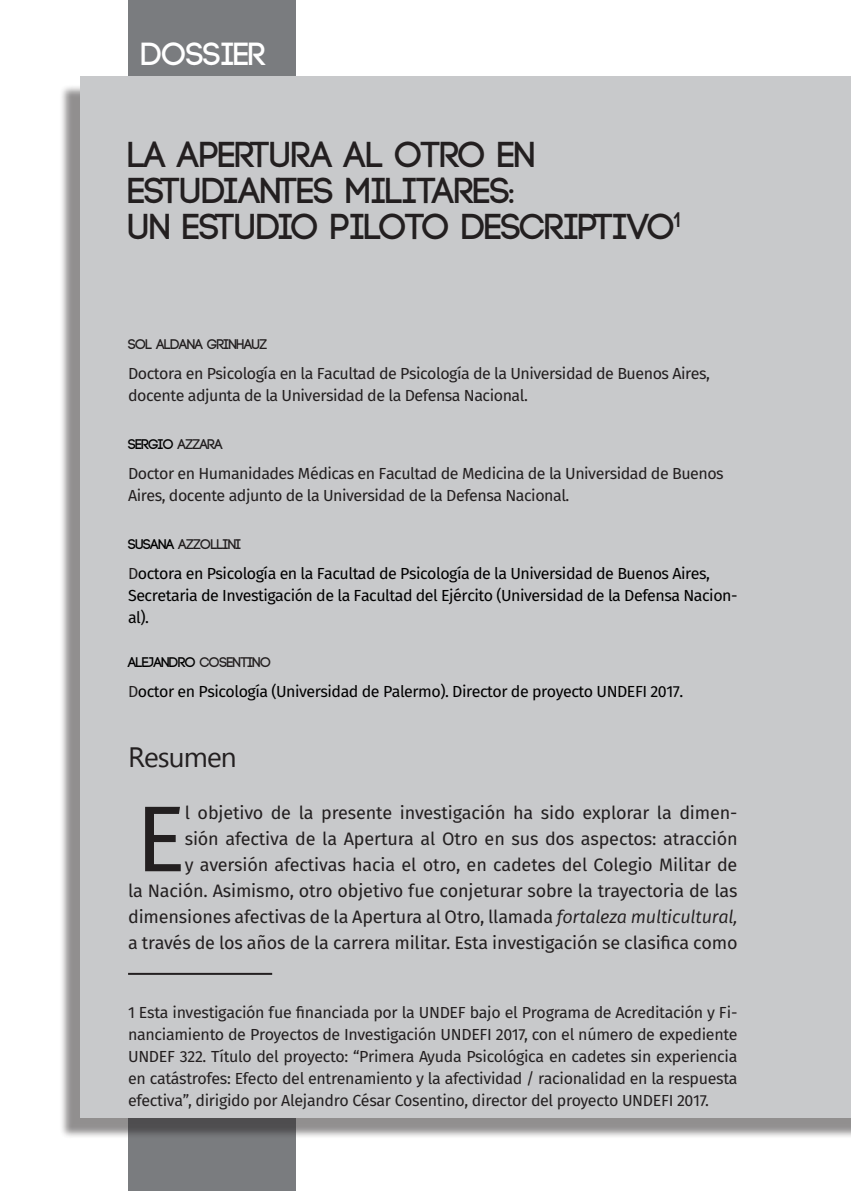
<style>
.page{position:relative;width:851px;height:1191px;background:#fff}
.page>*{position:absolute;margin:0;border:0;box-sizing:border-box;transform-origin:0 0}
.TEXTO_GRAL{font:93.4px "Fira Sans";color:#231f20}
.TITULO_CHICO{font:700 36px "Code";letter-spacing:-.01em;color:#231f20}
.t1{font:700 32px "Code";letter-spacing:-.01em;color:#fff}
.SUBTITULO{font:28px "Segoe UI Symbol";color:#231f20}
.TEXTO_GRAL-2{font:18px/26px "Fira Sans";letter-spacing:-.01em;color:#231f20;text-align:right}
.NOTAS_PIE_DE_PAGINA{font:16px/22px "Fira Sans";letter-spacing:-.02em;color:#231f20;text-align:justify}
.BIOGRAFIAS{font:16px/22px "Fira Sans";letter-spacing:-.03em;color:#231f20}
.BIOGRAFIAS-2{font:16px/22px "Fira Sans";letter-spacing:-.03em;color:#000}
.NOMBRE_AUTOR{font:700 14px "Code";letter-spacing:-.03em;color:#231f20}
.NOMBRE_AUTOR-2{font:700 14px "Code";letter-spacing:-.03em;color:#000}
.s1{color:#231f20}
.s2{color:#000}
.s3{font-style:italic}
</style>
<div class="page">
<div style="left:128px;top:0;width:167px;height:1191px;background:#7a7c7f"></div>
<div style="left:59px;top:84px;width:791px;height:1055px;background:#231f20;opacity:.5"></div>
<div style="left:80px;top:77px;width:770px;height:1041px;background:#c8c9cb"></div>
<hr style="left:128px;top:973px;width:144px;height:2px;background:#231f20">
<h3 class="t1" style="left:141px;top:38px;width:126px">DOSSIER</h3>
<p class="TITULO_CHICO" style="left:128px;top:136px;width:409px">LA APERTURA AL OTRO EN</p>
<p class="TITULO_CHICO" style="left:128px;top:172px;width:388px">ESTUDIANTES MILITARES:</p>
<p class="TITULO_CHICO" style="left:128px;top:208px;width:554px">UN ESTUDIO PILOTO DESCRIPTIVO<sup>1</sup></p>
<p class="NOMBRE_AUTOR" style="left:128px;top:337px;width:140px">SOL ALDANA GRINHAUZ</p>
<p class="BIOGRAFIAS" style="left:128px;top:364px;width:583px">Doctora en Psicología en la Facultad de Psicología de la Universidad de Buenos Aires, docente adjunta de la Universidad de la Defensa Nacional.</p>
<p class="NOMBRE_AUTOR-2" style="left:128px;top:437px;width:96px">SERGIO <span class="s1">AZZARA</span></p>
<p class="BIOGRAFIAS" style="left:128px;top:464px;width:597px">Doctor en Humanidades Médicas en Facultad de Medicina de la Universidad de Buenos<br>Aires, docente adjunto de la Universidad de la Defensa Nacional.</p>
<p class="NOMBRE_AUTOR" style="left:128px;top:537px;width:114px"><span class="s2">SUSANA</span> AZZOLLINI</p>
<p class="BIOGRAFIAS-2" style="left:128px;top:564px;width:611px"><span class="s1">D</span>octora en Psicología en la Facultad de Psicología de la Universidad de Buenos Aires,<br>Secretaria de Investigación de la Facultad del Ejército (Universidad de la Defensa Nacion&shy;al).</p>
<p class="NOMBRE_AUTOR-2" style="left:128px;top:655px;width:144px">ALEJANDRO <span class="s1">COSENTINO</span></p>
<p class="BIOGRAFIAS-2" style="left:128px;top:682px;width:556px"><span class="s1">D</span>octor en Psicología (Universidad de Palermo). Director de proyecto UNDEFI 2017.</p>
<p class="SUBTITULO" style="left:221px;top:741px;width:17px">■</p>
<p class="TEXTO_GRAL-2" style="left:128px;top:801px;width:611px">l objetivo de la presente investigación ha sido explorar la dimen-<br>sión afectiva de la Apertura al Otro en sus dos aspectos: atracción<br>y aversión afectivas hacia el otro, en cadetes del Colegio Militar de<br>la Nación. Asimismo, otro objetivo fue conjeturar sobre la trayectoria de las dimensiones afectivas de la Apertura al Otro, llamada <span class="s3">fortaleza multicultural, </span>a través de los años de la carrera militar. Esta investigación se clasifica como</p>
<p class="TEXTO_GRAL" style="left:136px;top:773px;width:52px">E</p>
<p class="NOTAS_PIE_DE_PAGINA" style="left:128px;top:1002px;width:611px">1 Esta investigación fue financiada por la UNDEF bajo el Programa de Acreditación y Fi&shy;nanciamiento de Proyectos de Investigación UNDEFI 2017, con el número de expediente UNDEF 322. Título del proyecto: “Primera Ayuda Psicológica en cadetes sin experiencia en catástrofes: Efecto del entrenamiento y la afectividad / racionalidad en la respuesta efectiva”, dirigido por Alejandro César Cosentino, director del proyecto UNDEFI 2017.</p>
</div>
